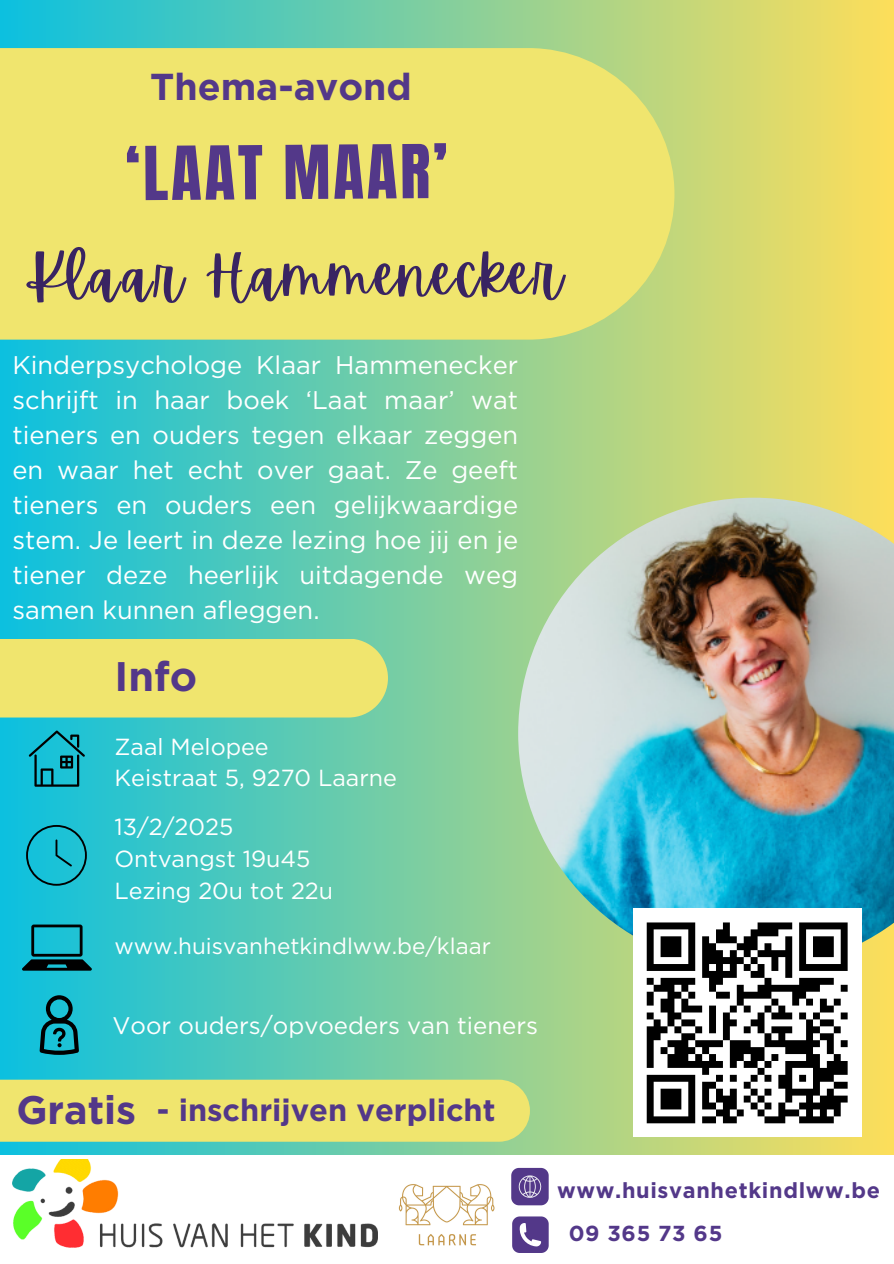
<style>
.page{position:relative;width:894px;height:1264px;background:#fff}
.page>*{position:absolute;margin:0;border:0;box-sizing:border-box;transform-origin:0 0}
.t1{font:63.15px "Anton";letter-spacing:.035em;color:#533889}
.t2{font:57.75px "Apricots";letter-spacing:.045em;color:#392462}
.t3{font:700 41.25px "Gotham";color:#533889}
.t4{font:700 39.75px "Gotham";color:#533889}
.t5{font:700 37.5px "Gotham";color:#533889}
.t6{font:700 30.75px "Gotham";color:#533889}
.t7{font:25.5px/34.8px "Gotham";color:#fff;text-align:justify}
.t8{font:24px "Gotham";color:#fff}
.t9{font:23.25px/31.5px "Gotham";color:#fff}
.t10{font:22.5px "Gotham";color:#fff}
.t11{font:700 21.75px "Gotham";letter-spacing:.03em;color:#533889}
</style>
<div class="page">
<div style="left:0;top:0;width:893px;height:1263px;background:linear-gradient(to right,#0bc0df,#fdde5a)"></div>
<div style="left:0;top:638px;width:388px;height:79px;background:#f0e56e"></div>
<div style="left:0;top:1155px;width:893px;height:108px;background:#fff"></div>
<img style="left:518px;top:497px;width:375px;height:471px">
<div style="left:0;top:48px;width:674px;height:291px;background:#f0e56e"></div>
<svg style="left:512px;top:1216px;width:36px;height:36px"></svg>
<svg style="left:511px;top:1167px;width:37px;height:37px"></svg>
<img style="left:12px;top:1159px;width:365px;height:89px">
<svg style="left:22px;top:924px;width:70px;height:46px;background:#128492"></svg>
<svg style="left:29px;top:730px;width:56px;height:56px;background:#159aab"></svg>
<svg style="left:26px;top:825px;width:61px;height:60px;background:#17acbe"></svg>
<div style="left:0;top:1079px;width:529px;height:62px;background:#f0e56e"></div>
<div style="left:632px;top:908px;width:229px;height:229px;background:#fff"></div>
<svg style="left:646px;top:922px;width:202px;height:202px"></svg>
<img style="left:398px;top:1184px;width:97px;height:62px">
<svg style="left:40px;top:995px;width:39px;height:59px;background:#117b89"></svg>
<p class="t5" style="left:150px;top:64px;width:263px">Thema-avond</p>
<h3 class="t1" style="left:126px;top:127px;width:324px">‘LAAT MAAR’</h3>
<p class="t2" style="left:33px;top:242px;width:530px">Klaar Hammenecker</p>
<h5 class="t7" style="left:12px;top:348px;width:507px">Kinderpsychologe Klaar Hammenecker schrijft in haar boek ‘Laat maar’ wat tieners en ouders tegen elkaar zeggen en waar het echt over gaat. Ze geeft tieners en ouders een gelijkwaardige stem. Je leert in deze lezing hoe jij en je tiener deze heerlijk uitdagende weg samen kunnen afleggen.</h5>
<h5 class="t3" style="left:114px;top:651px;width:84px">Info</h5>
<p class="t9" style="left:114px;top:730px;width:284px">Zaal Melopee<br>Keistraat 5, 9270 Laarne</p>
<h2 class="t9" style="left:114px;top:811px;width:220px">13/2/2025<br>Ontvangst 19u45<br>Lezing 20u tot 22u</h2>
<p class="t10" style="left:114px;top:932px;width:378px">www.huisvanhetkindlww.be/klaar</p>
<h3 class="t8" style="left:112px;top:1010px;width:427px">Voor ouders/opvoeders van tieners</h3>
<p class="t4" style="left:16px;top:1085px;width:121px">Gratis</p>
<h5 class="t6" style="left:157px;top:1091px;width:340px">- inschrijven verplicht</h5>
<p class="t11" style="left:557px;top:1177px;width:324px">www.huisvanhetkindlww.be</p>
<p class="t11" style="left:568px;top:1220px;width:155px">09 365 73 65</p>
</div>
